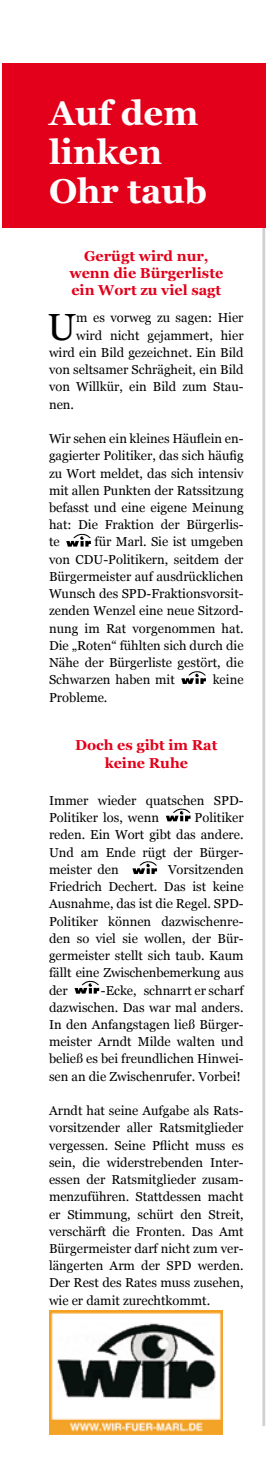
<style>
.page{position:relative;width:268px;height:1474px;background:#fff}
.page>*{position:absolute;margin:0;border:0;box-sizing:border-box;transform-origin:0 0}
.t1{font:37.8px "Georgia";color:#000}
.t2{font:700 34.48px/38.7px "Georgia";color:#fff}
.t3{font:700 14.35px/17.2px "Georgia";color:#e2001a;text-align:center}
.t4{font:12.95px/17.2px "Georgia";color:#000;text-align:justify}
</style>
<div class="page">
<hr style="left:262px;top:73px;width:3px;height:1352px;background:#d0d1d2">
<div style="left:2px;top:64px;width:263px;height:164px;background:#e2001a"></div>
<svg style="left:66px;top:533px;width:25px;height:14px"></svg>
<svg style="left:181px;top:671px;width:25px;height:13px"></svg>
<svg style="left:166px;top:808px;width:25px;height:14px"></svg>
<svg style="left:132px;top:861px;width:26px;height:13px"></svg>
<svg style="left:74px;top:980px;width:26px;height:14px"></svg>
<img style="left:49px;top:1310px;width:173px;height:124px">
<h2 class="t2" style="left:49px;top:94px;width:160px">Auf dem linken<br>Ohr taub</h2>
<p class="t3" style="left:69px;top:247px;width:155px">Gerügt wird nur, wenn die Bürgerliste ein Wort zu viel sagt</p>
<h1 class="t1" style="left:48px;top:305px;width:30px">U</h1>
<p class="t4" style="left:76px;top:309px;width:169px">m es vorweg zu sagen: Hier</p>
<p class="t4" style="left:76px;top:326px;width:169px">wird nicht gejammert, hier</p>
<p class="t4" style="left:49px;top:344px;width:196px">wird ein Bild gezeichnet. Ein Bild</p>
<p class="t4" style="left:49px;top:361px;width:196px">von seltsamer Schrägheit, ein Bild</p>
<p class="t4" style="left:49px;top:378px;width:196px">von Willkür, ein Bild zum Stau-</p>
<p class="t4" style="left:49px;top:395px;width:27px">nen.</p>
<p class="t4" style="left:49px;top:430px;width:196px">Wir sehen ein kleines Häuflein en&shy;gagierter Politiker, das sich häufig zu Wort meldet, das sich intensiv mit allen Punkten der Ratssitzung befasst und eine eigene Meinung hat: Die Fraktion der Bürgerlis&shy;te</p>
<p class="t4" style="left:49px;top:533px;width:196px;text-indent:45px">für Marl. Sie ist umgeben von CDU-Politikern, seitdem der Bürgermeister auf ausdrücklichen Wunsch des SPD-Fraktionsvorsit&shy;zenden Wenzel eine neue Sitzord&shy;nung im Rat vorgenommen hat.<br>Die „Roten“ fühlten sich durch die Nähe der Bürgerliste gestört, die Schwarzen haben mit</p>
<p class="t4" style="left:213px;top:671px;width:32px">keine</p>
<p class="t4" style="left:49px;top:688px;width:60px">Probleme.</p>
<p class="t3" style="left:75px;top:737px;width:144px">Doch es gibt im Rat keine Ruhe</p>
<p class="t4" style="left:49px;top:792px;width:196px">Immer wieder quatschen SPD-<br>Politiker los, wenn</p>
<p class="t4" style="left:49px;top:809px;width:196px;text-indent:145px">Politiker reden. Ein Wort gibt das andere.<br>Und am Ende rügt der Bürger&shy;meister den</p>
<p class="t4" style="left:49px;top:860px;width:196px;text-indent:119px">Vorsitzenden Friedrich Dechert. Das ist keine Ausnahme, das ist die Regel. SPD-Politiker können dazwischenre&shy;den so viel sie wollen, der Bür&shy;germeister stellt sich taub. Kaum fällt eine Zwischenbemerkung aus der</p>
<p class="t4" style="left:49px;top:981px;width:196px;text-indent:95px">schnarrt er scharf dazwischen. Das war mal anders.<br>In den Anfangstagen ließ Bürger&shy;meister Arndt Milde walten und beließ es bei freundlichen Hinwei&shy;sen an die Zwischenrufer. Vorbei!</p>
<p class="t4" style="left:49px;top:1102px;width:196px">Arndt hat seine Aufgabe als Rats&shy;vorsitzender aller Ratsmitglieder vergessen. Seine Pflicht muss es sein, die widerstrebenden Inter&shy;essen der Ratsmitglieder zusam&shy;menzuführen. Stattdessen macht er Stimmung, schürt den Streit, verschärft die Fronten. Das Amt Bürgermeister darf nicht zum ver&shy;längerten Arm der SPD werden.<br>Der Rest des Rates muss zusehen, wie er damit zurechtkommt.</p>
<p class="t4" style="left:101px;top:981px;width:37px">-Ecke,</p>
</div>
